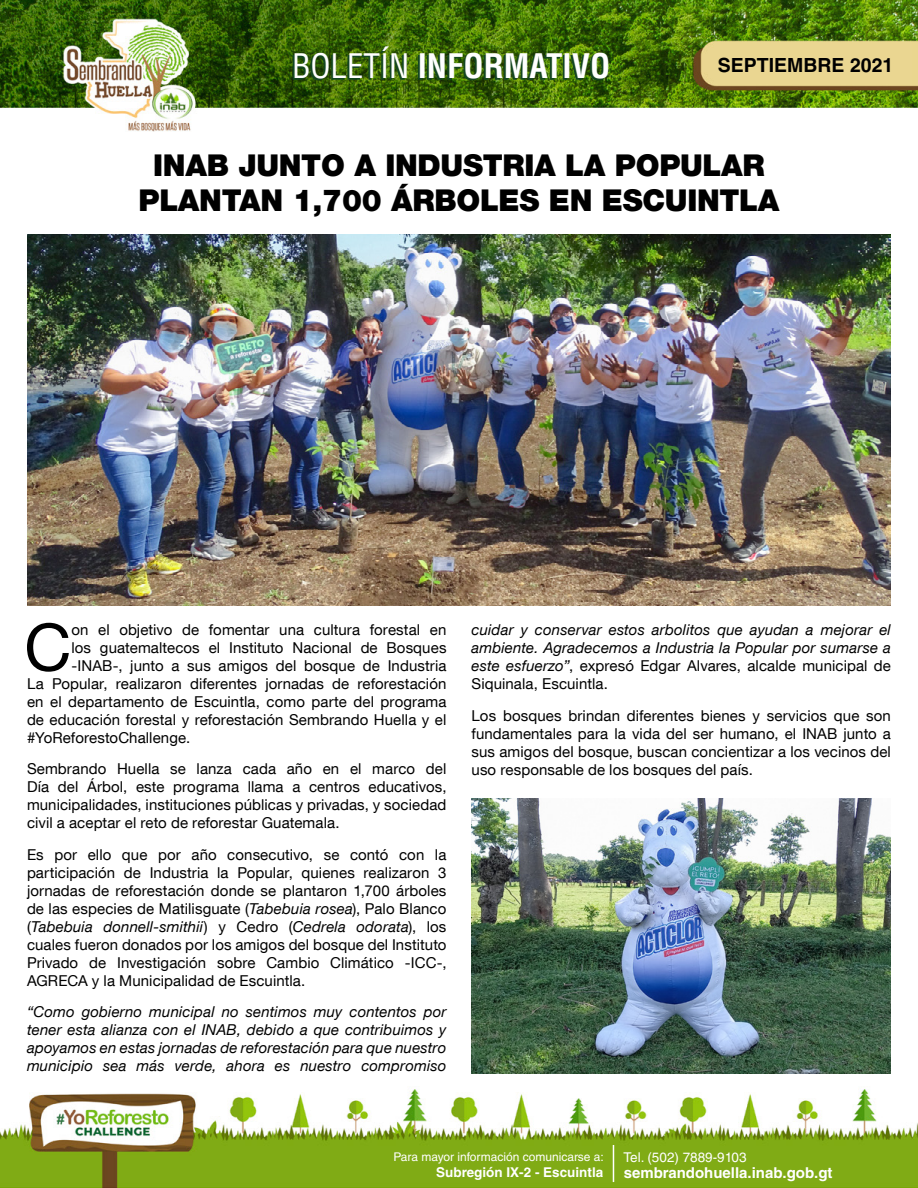
<style>
.page{position:relative;width:918px;height:1188px;background:#fff}
.page>*{position:absolute;margin:0;border:0;box-sizing:border-box;transform-origin:0 0}
.t1{font:65.4px "Helvetica Neue LT Com";color:#000}
.t2{font:700 condensed 33px "Helvetica LT Std";color:#fff}
.t3{font:900 30px/34.5px "Helvetica Neue LT Com";letter-spacing:-.01em;color:#000;text-align:center}
.t4{font:700 19.5px "Helvetica LT Std";color:#000}
.t5{font:15px/18px "Helvetica Neue LT Com";letter-spacing:.005em;color:#000;text-align:justify}
.t6{font:italic 15px/18px "Helvetica Neue LT Com";letter-spacing:.01em;color:#000;text-align:justify}
.t7{font:700 15px "Helvetica LT Std";color:#fff}
.t8{font:700 13.5px "Helvetica LT Std";color:#fff}
.t9{font:13.5px "Helvetica LT Std";color:#fff}
.t10{font:12px "Helvetica LT Std";color:#fff}
.s1{font-weight:400}
.s2{font-style:italic}
.s3{font-style:normal}
</style>
<div class="page">
<img style="left:0;top:0;width:918px;height:1188px">
<svg style="left:293px;top:48px;width:313px;height:32px;background:#315e0f"></svg>
<hr style="left:613px;top:1145px;width:1px;height:37px;background:#fff">
<img style="left:27px;top:234px;width:864px;height:372px">
<img style="left:472px;top:798px;width:419px;height:276px">
<h2 class="t2" style="left:292px;top:45px;width:320px"><span class="s1">BOLETÍN</span> INFORMATIVO</h2>
<h3 class="t4" style="left:718px;top:54px;width:177px">SEPTIEMBRE 2021</h3>
<h3 class="t3" style="left:139px;top:148px;width:643px">INAB JUNTO A INDUSTRIA LA POPULAR<br>PLANTAN 1,700 ÁRBOLES EN ESCUINTLA</h3>
<h1 class="t1" style="left:24px;top:607px;width:49px">C</h1>
<p class="t5" style="left:71px;top:620px;width:377px">on el objetivo de fomentar una cultura forestal en</p>
<p class="t5" style="left:71px;top:638px;width:377px">los guatemaltecos el Instituto Nacional de Bosques</p>
<p class="t5" style="left:71px;top:656px;width:377px">-INAB-, junto a sus amigos del bosque de Industria</p>
<p class="t5" style="left:27px;top:674px;width:421px">La Popular, realizaron diferentes jornadas de reforestación</p>
<p class="t5" style="left:27px;top:692px;width:421px">en el departamento de Escuintla, como parte del programa</p>
<p class="t5" style="left:27px;top:710px;width:421px">de educación forestal y reforestación Sembrando Huella y el</p>
<p class="t5" style="left:27px;top:728px;width:165px">#YoReforestoChallenge.</p>
<p class="t5" style="left:27px;top:759px;width:421px">Sembrando Huella se lanza cada año en el marco del Día del Árbol, este programa llama a centros educativos, municipalidades, instituciones públicas y privadas, y sociedad civil a aceptar el reto de reforestar Guatemala.</p>
<p class="t5" style="left:27px;top:845px;width:421px">Es por ello que por año consecutivo, se contó con la participación de Industria la Popular, quienes realizaron 3 jornadas de reforestación donde se plantaron 1,700 árboles de las especies de Matilisguate (<span class="s2">Tabebuia rosea</span>), Palo Blanco (<span class="s2">Tabebuia donnell-smithii</span>) y Cedro (<span class="s2">Cedrela odorata</span>), los cuales fueron donados por los amigos del bosque del Instituto Privado de Investigación sobre Cambio Climático -ICC-, AGRECA y la Municipalidad de Escuintla.</p>
<p class="t6" style="left:27px;top:1002px;width:421px">“Como gobierno municipal no sentimos muy contentos por tener esta alianza con el INAB, debido a que contribuimos y apoyamos en estas jornadas de reforestación para que nuestro municipio sea más verde, ahora es nuestro compromiso</p>
<p class="t6" style="left:472px;top:621px;width:421px">cuidar y conservar estos arbolitos que ayudan a mejorar el ambiente. Agradecemos a Industria la Popular por sumarse a este esfuerzo”<span class="s3">, expresó Edgar Alvares, alcalde municipal de Siquinala, Escuintla.</span></p>
<p class="t5" style="left:472px;top:706px;width:421px">Los bosques brindan diferentes bienes y servicios que son fundamentales para la vida del ser humano, el INAB junto a sus amigos del bosque, buscan concientizar a los vecinos del uso responsable de los bosques del país.</p>
<p class="t10" style="left:393px;top:1150px;width:212px">Para mayor información comunicarse a:</p>
<p class="t8" style="left:436px;top:1164px;width:169px">Subregión IX-2 - Escuintla</p>
<p class="t9" style="left:624px;top:1149px;width:124px">Tel. (502) 7889-9103</p>
<p class="t7" style="left:624px;top:1164px;width:210px">sembrandohuella.inab.gob.gt</p>
</div>
